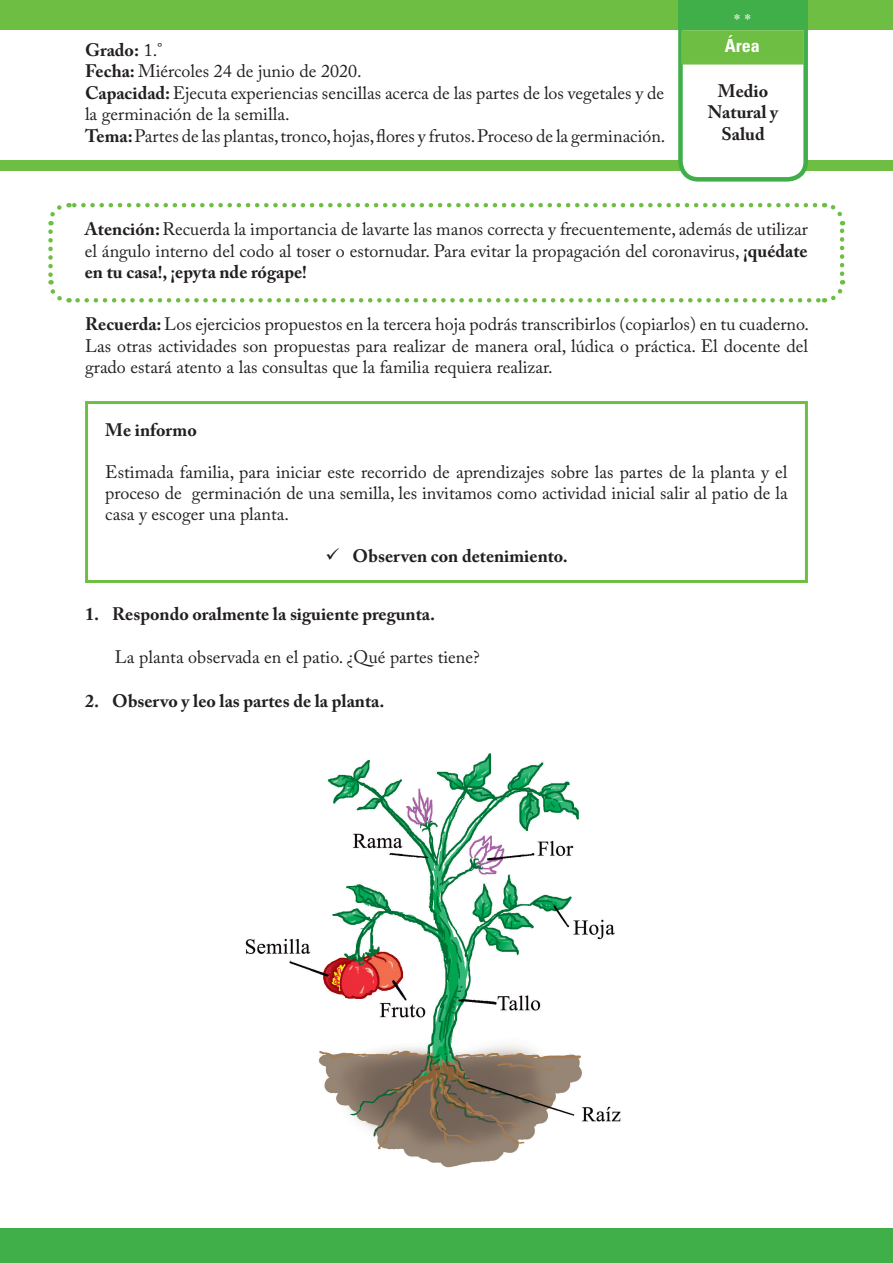
<style>
.page{position:relative;width:893px;height:1263px;background:#fff}
.page>*{position:absolute;margin:0;border:0;box-sizing:border-box;transform-origin:0 0}
.t1{font:18px/21.6px "Adobe Caslon Pro";color:#231f20;text-align:justify}
.t2{font:700 18px/21.6px "Adobe Caslon Pro";color:#231f20;text-align:center}
.t3{font:700 condensed 18px "Univers LT Std";color:#fff}
.t4{font:18px "Adobe Caslon Pro";color:#fff}
.s1{font-weight:700}
</style>
<div class="page">
<div style="left:0;top:160px;width:893px;height:11px;background:#6ebe44"></div>
<div style="left:0;top:0;width:893px;height:30px;background:#6ebe44"></div>
<div style="left:0;top:1228px;width:893px;height:35px;background:#40ae49"></div>
<svg style="left:678px;top:0;width:130px;height:182px"></svg>
<div style="left:681px;top:30px;width:123px;height:35px;background:#6ebe44;border:2px solid #6ebe44"></div>
<hr style="left:85px;top:401px;width:723px;height:3px;background:#6ebe44">
<hr style="left:85px;top:404px;width:3px;height:176px;background:#6ebe44">
<hr style="left:805px;top:404px;width:3px;height:176px;background:#6ebe44">
<hr style="left:85px;top:580px;width:723px;height:3px;background:#6ebe44">
<img style="left:245px;top:753px;width:376px;height:415px">
<svg style="left:48px;top:232px;width:22px;height:71px"></svg>
<svg style="left:78px;top:280px;width:768px;height:23px"></svg>
<svg style="left:823px;top:202px;width:23px;height:72px"></svg>
<svg style="left:48px;top:203px;width:767px;height:22px"></svg>
<p class="t1" style="left:85px;top:39px;width:582px;text-align:left"><span class="s1">Grado:</span> 1.°<br><span class="s1">Fecha:</span> Miércoles 24 de junio de 2020.<br><span class="s1">Capacidad:</span> Ejecuta experiencias sencillas acerca de las partes de los vegetales y de la germinación de la semilla.<br><span class="s1">Tema:</span> Partes de las plantas, tronco, hojas, flores y frutos. Proceso de la germinación.</p>
<p class="t4" style="left:734px;top:11px;width:18px">* *</p>
<p class="t3" style="left:725px;top:35px;width:36px">Área</p>
<p class="t2" style="left:708px;top:80px;width:72px">Medio<br>Natural y<br>Salud</p>
<p class="t1" style="left:85px;top:218px;width:724px"><span class="s1">Atención:</span> Recuerda la importancia de lavarte las manos correcta y frecuentemente, además de utilizar el ángulo interno del codo al toser o estornudar. Para evitar la propagación del coronavirus, <span class="s1">¡quédate en tu casa!, ¡epyta nde rógape!</span></p>
<p class="t1" style="left:85px;top:313px;width:726px"><span class="s1">Recuerda:</span> Los ejercicios propuestos en la tercera hoja podrás transcribirlos (copiarlos) en tu cuaderno.<br>Las otras actividades son propuestas para realizar de manera oral, lúdica o práctica. El docente del grado estará atento a las consultas que la familia requiera realizar.</p>
<p class="t2" style="left:105px;top:419px;width:93px">Me informo</p>
<p class="t1" style="left:105px;top:461px;width:684px;line-height:21px">Estimada familia, para iniciar este recorrido de aprendizajes sobre las partes de la planta y el proceso de germinación de una semilla, les invitamos como actividad inicial salir al patio de la casa y escoger una planta.</p>
<p class="t2" style="left:353px;top:545px;width:217px">Observen con detenimiento.</p>
<p class="t2" style="left:85px;top:603px;width:352px">1. Respondo oralmente la siguiente pregunta.</p>
<p class="t1" style="left:115px;top:646px;width:367px">La planta observada en el patio. ¿Qué partes tiene?</p>
<p class="t2" style="left:85px;top:689px;width:301px">2. Observo y leo las partes de la planta.</p>
</div>
